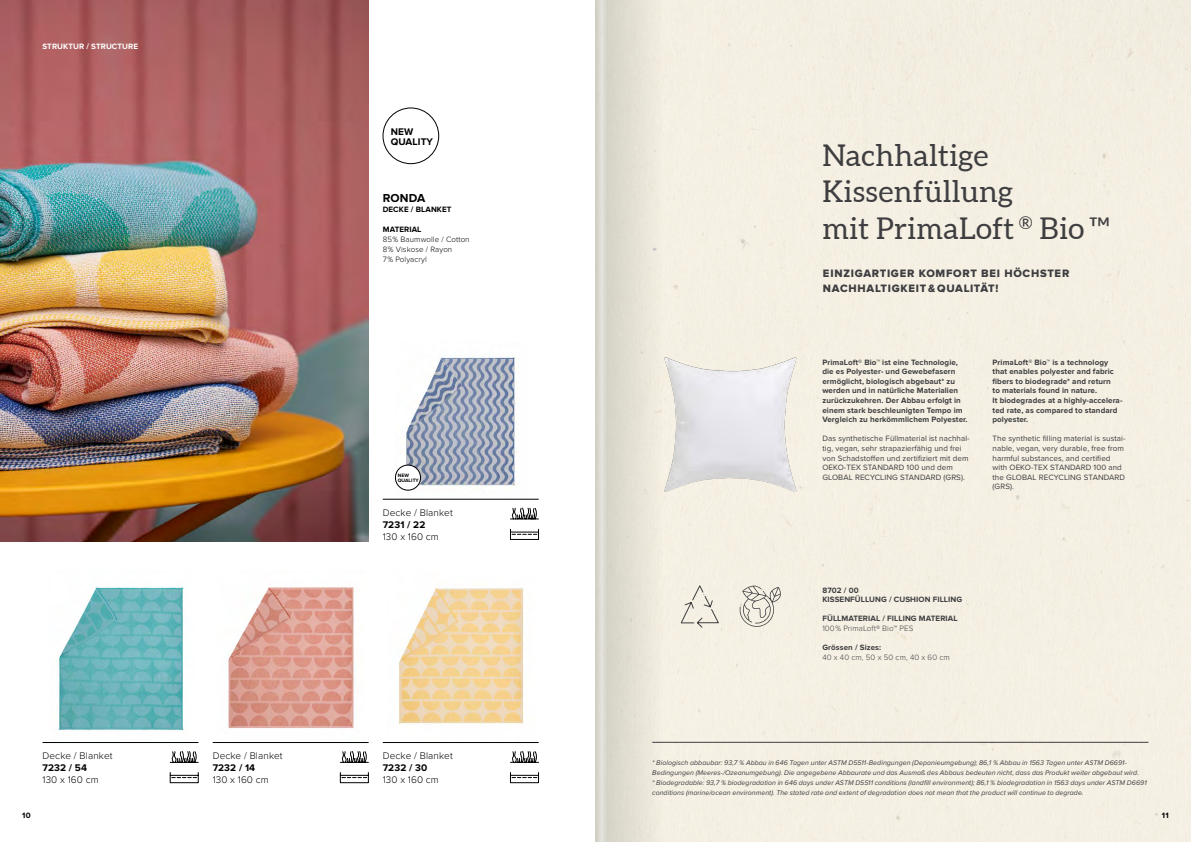
<style>
.page{position:relative;width:1191px;height:842px;background:#fff}
.page>*{position:absolute;margin:0;border:0;box-sizing:border-box;transform-origin:0 0}
.t1{font:30px/36.5px "Aleo";letter-spacing:.01em;color:#3e3d40}
.Rand___Material{font:700 12px "Proxima Nova";letter-spacing:.01em;color:#000}
.t2{font:11.1px/15.2px "Proxima Nova Extrabld";letter-spacing:.065em;color:#3e3d40}
.Produkt_light{font:300 10px "Proxima Nova";letter-spacing:.01em;color:#000}
.Produkt_bold{font:700 10px "Proxima Nova";letter-spacing:.01em;color:#000}
.Zierstich_Baumwolle_etc{font:700 10px "Proxima Nova";letter-spacing:.01em;color:#000}
.Zierstich_Baumwolle_etc-2{font:700 8px/9.6px "Proxima Nova";letter-spacing:.01em;color:#3e3d40}
.Zierstich_Baumwolle_etc-3{font:8px/9.6px "Proxima Nova";letter-spacing:.01em;color:#3e3d40}
.Zierstich_Baumwolle_etc-4{font:300 8px "Proxima Nova";letter-spacing:.01em;color:#000}
.Zierstich_Baumwolle_etc-5{font:300 8px "Proxima Nova";letter-spacing:.01em;color:#3e3d40}
.Rand___Material-2{font:700 8px "Proxima Nova";letter-spacing:.01em;color:#fff}
.Rand___Material-3{font:700 8px "Proxima Nova";letter-spacing:.01em;color:#000}
.Qualität{font:700 8px "Proxima Nova";letter-spacing:.01em;color:#000}
.t3{font:italic 7px/10px "Proxima Nova";letter-spacing:.005em;color:#3e3d40}
.Zierstich_Baumwolle_etc-6{font:700 5px "Proxima Nova";letter-spacing:.01em;color:#000}
</style>
<div class="page">
<img style="left:0;top:0;width:369px;height:541px">
<img style="left:228px;top:587px;width:126px;height:142px">
<img style="left:398px;top:588px;width:126px;height:136px">
<img style="left:58px;top:587px;width:126px;height:144px">
<svg style="left:170px;top:772px;width:29px;height:11px"></svg>
<svg style="left:340px;top:772px;width:29px;height:11px"></svg>
<svg style="left:510px;top:772px;width:29px;height:11px"></svg>
<hr style="left:43px;top:742px;width:155px;height:1px;background:#000">
<hr style="left:213px;top:742px;width:156px;height:1px;background:#000">
<hr style="left:383px;top:742px;width:156px;height:1px;background:#000">
<div style="left:383px;top:108px;width:56px;height:56px;border:1px solid #000;border-radius:50%"></div>
<div style="left:595px;top:0;width:596px;height:842px;background:#f5f0e3"></div>
<hr style="left:652px;top:742px;width:496px;height:1px;background:#3e3d40">
<img style="left:664px;top:357px;width:138px;height:135px">
<svg style="left:739px;top:586px;width:42px;height:41px"></svg>
<svg style="left:680px;top:585px;width:39px;height:43px"></svg>
<img style="left:396px;top:357px;width:130px;height:142px">
<hr style="left:383px;top:499px;width:156px;height:1px;background:#000">
<svg style="left:510px;top:529px;width:29px;height:11px"></svg>
<svg style="left:510px;top:508px;width:29px;height:12px"></svg>
<svg style="left:170px;top:751px;width:29px;height:12px"></svg>
<svg style="left:340px;top:751px;width:29px;height:12px"></svg>
<svg style="left:510px;top:751px;width:29px;height:12px"></svg>
<div style="left:395px;top:465px;width:25px;height:25px;background:#fff;border-radius:50%"></div>
<div style="left:395px;top:465px;width:26px;height:25px;border:1px solid #000;border-radius:50%"></div>
<svg style="left:607px;top:0;width:54px;height:842px;fill:#e4e0d4"></svg>
<svg style="left:595px;top:0;width:12px;height:842px;background:#dad9d0"></svg>
<p class="Rand___Material-2" style="left:43px;top:42px;width:97px">STRUKTUR / STRUCTURE</p>
<p class="Produkt_light" style="left:43px;top:750px;width:71px">Decke / Blanket</p>
<p class="Produkt_bold" style="left:43px;top:762px;width:46px">7232 / 54</p>
<p class="Produkt_light" style="left:43px;top:774px;width:58px">130 x 160 cm</p>
<p class="Produkt_light" style="left:213px;top:750px;width:71px">Decke / Blanket</p>
<p class="Produkt_bold" style="left:213px;top:762px;width:44px">7232 / 14</p>
<p class="Produkt_light" style="left:213px;top:774px;width:58px">130 x 160 cm</p>
<p class="Zierstich_Baumwolle_etc" style="left:391px;top:126px;width:24px">NEW</p>
<p class="Zierstich_Baumwolle_etc" style="left:391px;top:136px;width:44px">QUALITY</p>
<p class="Rand___Material" style="left:383px;top:191px;width:44px">RONDA</p>
<p class="Rand___Material-3" style="left:383px;top:205px;width:70px">DECKE / BLANKET</p>
<p class="Qualität" style="left:383px;top:225px;width:40px">MATERIAL</p>
<p class="Zierstich_Baumwolle_etc-4" style="left:383px;top:235px;width:88px">85 % Baumwolle / Cotton</p>
<p class="Zierstich_Baumwolle_etc-4" style="left:383px;top:245px;width:71px">8 % Viskose / Rayon</p>
<p class="Zierstich_Baumwolle_etc-4" style="left:383px;top:255px;width:46px">7 % Polyacryl</p>
<p class="Zierstich_Baumwolle_etc-6" style="left:398px;top:472px;width:13px">NEW</p>
<p class="Zierstich_Baumwolle_etc-6" style="left:398px;top:477px;width:23px">QUALITY</p>
<p class="Produkt_light" style="left:383px;top:507px;width:71px">Decke / Blanket</p>
<p class="Produkt_bold" style="left:383px;top:519px;width:44px">7231 / 22</p>
<p class="Produkt_light" style="left:383px;top:531px;width:58px">130 x 160 cm</p>
<p class="Produkt_light" style="left:383px;top:750px;width:71px">Decke / Blanket</p>
<p class="Produkt_bold" style="left:383px;top:762px;width:46px">7232 / 30</p>
<p class="Produkt_light" style="left:383px;top:774px;width:58px">130 x 160 cm</p>
<p class="t1" style="left:822px;top:138px;width:289px">Nachhaltige<br>Kissenfüllung<br>mit PrimaLoft <sup>®</sup> Bio ™</p>
<p class="t2" style="left:823px;top:266px;width:248px">EINZIGARTIGER KOMFORT BEI HÖCHSTER<br>NACHHALTIGKEIT &amp; QUALITÄT!</p>
<p class="Zierstich_Baumwolle_etc-2" style="left:822px;top:357px;width:137px">PrimaLoft® Bio™ ist eine Technologie,</p>
<p class="Zierstich_Baumwolle_etc-2" style="left:822px;top:367px;width:134px">die es Polyester- und Gewebefasern</p>
<p class="Zierstich_Baumwolle_etc-2" style="left:822px;top:377px;width:134px">ermöglicht, biologisch abgebaut* zu</p>
<p class="Zierstich_Baumwolle_etc-2" style="left:822px;top:386px;width:137px">werden und in natürliche Materialien</p>
<p class="Zierstich_Baumwolle_etc-2" style="left:822px;top:396px;width:147px">zurückzukehren. Der Abbau erfolgt in einem stark beschleunigten Tempo im<br>Vergleich zu herkömmlichem Polyester.</p>
<p class="Zierstich_Baumwolle_etc-3" style="left:822px;top:434px;width:149px">Das synthetische Füllmaterial ist nachhal&shy;tig, vegan, sehr strapazierfähig und frei von Schadstoffen und zertifiziert mit dem OEKO-TEX STANDARD 100 und dem GLOBAL RECYCLING STANDARD (GRS).</p>
<p class="Zierstich_Baumwolle_etc-2" style="left:992px;top:357px;width:117px">PrimaLoft® Bio™ is a technology</p>
<p class="Zierstich_Baumwolle_etc-2" style="left:992px;top:367px;width:123px">that enables polyester and fabric</p>
<p class="Zierstich_Baumwolle_etc-2" style="left:992px;top:377px;width:120px">fibers to biodegrade* and return</p>
<p class="Zierstich_Baumwolle_etc-2" style="left:992px;top:386px;width:106px">to materials found in nature.</p>
<p class="Zierstich_Baumwolle_etc-2" style="left:992px;top:396px;width:131px">It biodegrades at a highly-accelera&shy;ted rate, as compared to standard polyester.</p>
<p class="Zierstich_Baumwolle_etc-3" style="left:992px;top:434px;width:134px">The synthetic filling material is sustai&shy;nable, vegan, very durable, free from harmful substances, and certified with OEKO-TEX STANDARD 100 and the GLOBAL RECYCLING STANDARD (GRS).</p>
<p class="Zierstich_Baumwolle_etc-2" style="left:822px;top:585px;width:38px">8702 / 00</p>
<p class="Zierstich_Baumwolle_etc-2" style="left:822px;top:595px;width:141px">KISSENFÜLLUNG / CUSHION FILLING</p>
<p class="Zierstich_Baumwolle_etc-2" style="left:822px;top:614px;width:137px">FÜLLMATERIAL / FILLING MATERIAL</p>
<p class="Zierstich_Baumwolle_etc-5" style="left:822px;top:624px;width:92px">100 % PrimaLoft® Bio™ PES</p>
<p class="Zierstich_Baumwolle_etc-2" style="left:822px;top:643px;width:60px">Grössen / Sizes:</p>
<p class="Zierstich_Baumwolle_etc-5" style="left:822px;top:652px;width:129px">40 x 40 cm, 50 x 50 cm, 40 x 60 cm</p>
<p class="t3" style="left:652px;top:758px;width:488px">* Biologisch abbaubar: 93,7 % Abbau in 646 Tagen unter ASTM D5511-Bedingungen (Deponieumgebung); 86,1 % Abbau in 1563 Tagen unter ASTM D6691-<br>Bedingungen (Meeres-/Ozeanumgebung). Die angegebene Abbaurate und das Ausmaß des Abbaus bedeuten nicht, dass das Produkt weiter abgebaut wird.</p>
<p class="t3" style="left:652px;top:778px;width:496px">* Biodegradable: 93,7 % biodegradation in 646 days under ASTM D5511 conditions (landfill environment); 86,1 % biodegradation in 1563 days under ASTM D6691 conditions (marine/ocean environment). The stated rate and extent of degradation does not mean that the product will continue to degrade.</p>
<p class="Rand___Material-3" style="left:22px;top:810px;width:10px">10</p>
<p class="Rand___Material-3" style="left:1161px;top:810px;width:8px">11</p>
</div>
